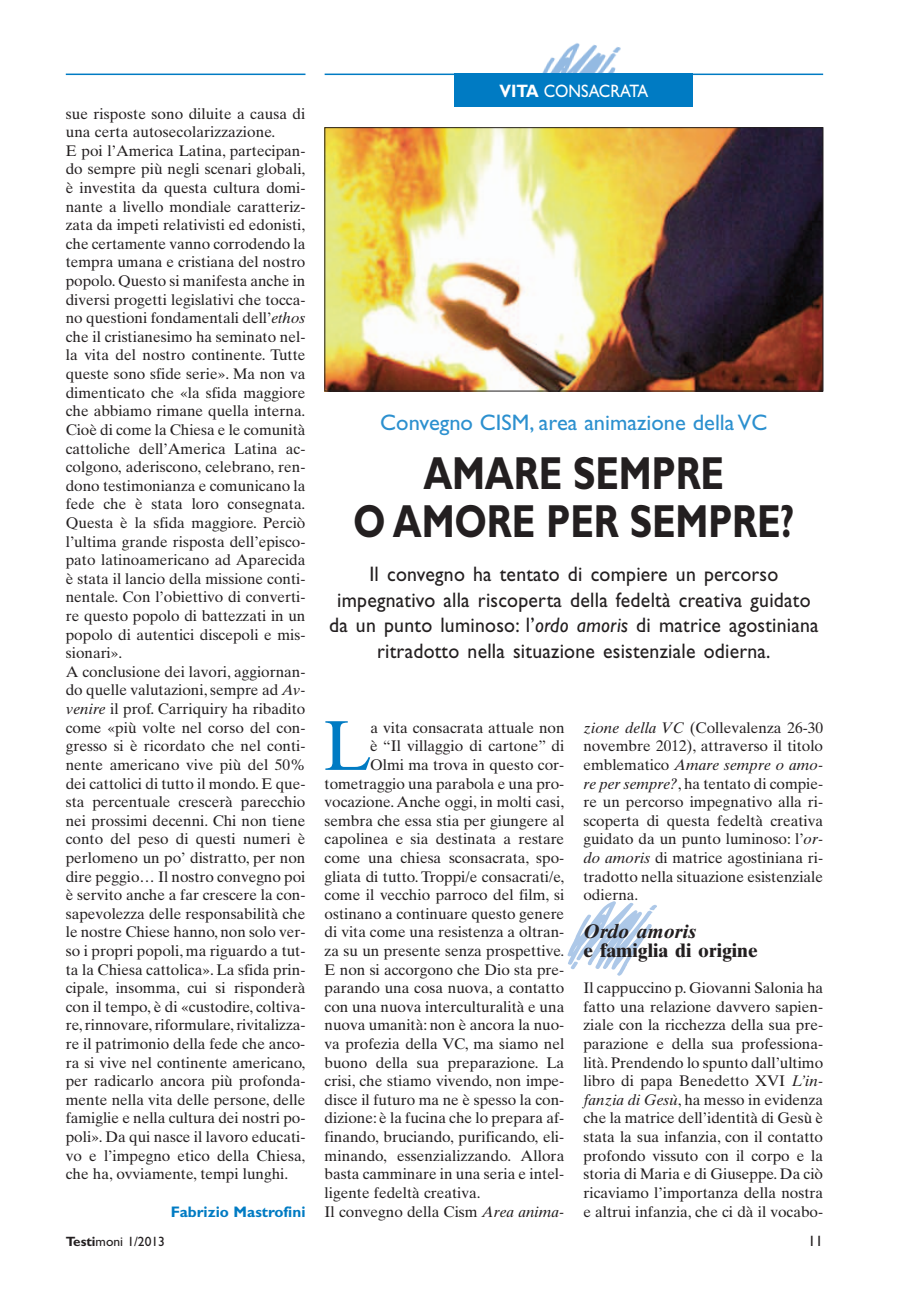
<style>
.page{position:relative;width:923px;height:1293px;background:#fff}
.page>*{position:absolute;margin:0;border:0;box-sizing:border-box;transform-origin:0 0}
.t1{font:70.5px "Times Ten";color:#007bc3}
.t2{font:700 46.5px/48px "Gill Sans";letter-spacing:-.005em;color:#231f20;text-align:center;scale:.8 1}
.t3{font:22.5px "Gill Sans";color:#2c90cf}
.t4{font:21px/25.5px "Gill Sans";letter-spacing:.01em;color:#231f20;text-align:center;scale:.94 1}
.t5{font:700 19.5px "Times Ten";color:#231f20}
.t6{font:italic 700 19.5px "Times Ten";color:#231f20}
.t7{font:18px "Gill Sans";color:#fff;scale:.9 1}
.t8{font:15.3px/18.6px "Times Ten";color:#231f20;text-align:justify}
.t9{font:700 15.3px "Gill Sans";color:#007bc3}
.t10{font:15px "Gill Sans";color:#231f20}
.t11{font:13.5px "Gill Sans";color:#231f20}
.s1{font-style:italic}
.s2{font-weight:700}
</style>
<div class="page">
<hr style="left:324px;top:74px;width:499px;height:1px;background:#007bc3">
<img style="left:510px;top:43px;width:144px;height:31px">
<div style="left:454px;top:74px;width:239px;height:33px;background:#007bc3"></div>
<img style="left:326px;top:129px;width:495px;height:260px">
<div style="left:324px;top:127px;width:499px;height:264px;border:1px solid #231f20"></div>
<hr style="left:66px;top:74px;width:239px;height:1px;background:#007bc3">
<p class="t8" style="left:66px;top:106px;width:241px;text-align:left">sue risposte sono diluite a causa di una certa autosecolarizzazione.<br>E poi l’America Latina, partecipan&shy;do sempre più negli scenari globali, è investita da questa cultura domi&shy;nante a livello mondiale caratteriz&shy;zata da impeti relativisti ed edonisti, che certamente vanno corrodendo la tempra umana e cristiana del nostro popolo. Questo si manifesta anche in diversi progetti legislativi che tocca&shy;no questioni fondamentali dell’<span class="s1">ethos </span>che il cristianesimo ha seminato nel&shy;la vita del nostro continente. Tutte queste sono sfide serie». Ma non va dimenticato che «la sfida maggiore che abbiamo rimane quella interna.<br>Cioè di come la Chiesa e le comunità cattoliche dell’America Latina ac&shy;colgono, aderiscono, celebrano, ren&shy;dono testimonianza e comunicano la fede che è stata loro consegnata.<br>Questa è la sfida maggiore. Perciò l’ultima grande risposta dell’episco&shy;pato latinoamericano ad Aparecida è stata il lancio della missione conti&shy;nentale. Con l’obiettivo di converti&shy;re questo popolo di battezzati in un popolo di autentici discepoli e mis&shy;sionari».<br>A conclusione dei lavori, aggiornan&shy;do quelle valutazioni, sempre ad <span class="s1">Av&shy;venire</span> il prof. Carriquiry ha ribadito come «più volte nel corso del con&shy;gresso si è ricordato che nel conti&shy;nente americano vive più del 50% dei cattolici di tutto il mondo. E que&shy;sta percentuale crescerà parecchio nei prossimi decenni. Chi non tiene conto del peso di questi numeri è perlomeno un po’ distratto, per non dire peggio… Il nostro convegno poi è servito anche a far crescere la con&shy;sapevolezza delle responsabilità che le nostre Chiese hanno, non solo ver&shy;so i propri popoli, ma riguardo a tut&shy;ta la Chiesa cattolica». La sfida prin&shy;cipale, insomma, cui si risponderà con il tempo, è di «custodire, coltiva&shy;re, rinnovare, riformulare, rivitalizza&shy;re il patrimonio della fede che anco&shy;ra si vive nel continente americano, per radicarlo ancora più profonda&shy;mente nella vita delle persone, delle famiglie e nella cultura dei nostri po&shy;poli». Da qui nasce il lavoro educati&shy;vo e l’impegno etico della Chiesa, che ha, ovviamente, tempi lunghi.</p>
<p class="t9" style="left:171px;top:1205px;width:136px">Fabrizio Mastrofini</p>
<p class="t7" style="left:499px;top:84px;width:167px"><span class="s2">VITA</span> CONSACRATA</p>
<h3 class="t3" style="left:380px;top:414px;width:388px">Convegno CISM, area animazione della VC</h3>
<h2 class="t2" style="left:353px;top:454px;width:553px">AMARE SEMPRE<br>O AMORE PER SEMPRE?</h2>
<h3 class="t4" style="left:329px;top:564px;width:522px">Il convegno ha tentato di compiere un percorso impegnativo alla riscoperta della fedeltà creativa guidato da un punto luminoso: l’<span class="s1">ordo amoris</span> di matrice agostiniana ritradotto nella situazione esistenziale odierna.</h3>
<h1 class="t1" style="left:323px;top:719px;width:49px">L</h1>
<p class="t8" style="left:370px;top:719px;width:195px">a vita consacrata attuale non</p>
<p class="t8" style="left:370px;top:738px;width:195px">è “Il villaggio di cartone” di</p>
<p class="t8" style="left:370px;top:757px;width:195px">Olmi ma trova in questo cor-</p>
<p class="t8" style="left:324px;top:775px;width:241px">tometraggio una parabola e una pro-</p>
<p class="t8" style="left:324px;top:794px;width:241px">vocazione. Anche oggi, in molti casi,</p>
<p class="t8" style="left:324px;top:812px;width:241px">sembra che essa stia per giungere al</p>
<p class="t8" style="left:324px;top:831px;width:241px">capolinea e sia destinata a restare</p>
<p class="t8" style="left:324px;top:850px;width:241px">come una chiesa sconsacrata, spo-</p>
<p class="t8" style="left:324px;top:868px;width:241px">gliata di tutto. Troppi/e consacrati/e,</p>
<p class="t8" style="left:324px;top:887px;width:241px">come il vecchio parroco del film, si</p>
<p class="t8" style="left:324px;top:905px;width:241px">ostinano a continuare questo genere</p>
<p class="t8" style="left:324px;top:924px;width:241px">di vita come una resistenza a oltran-</p>
<p class="t8" style="left:324px;top:943px;width:241px">za su un presente senza prospettive.</p>
<p class="t8" style="left:324px;top:961px;width:241px">E non si accorgono che Dio sta pre-</p>
<p class="t8" style="left:324px;top:980px;width:241px">parando una cosa nuova, a contatto</p>
<p class="t8" style="left:324px;top:998px;width:241px">con una nuova interculturalità e una</p>
<p class="t8" style="left:324px;top:1017px;width:241px">nuova umanità: non è ancora la nuo-</p>
<p class="t8" style="left:324px;top:1036px;width:241px">va profezia della VC, ma siamo nel</p>
<p class="t8" style="left:324px;top:1054px;width:241px">buono della sua preparazione. La</p>
<p class="t8" style="left:324px;top:1073px;width:241px">crisi, che stiamo vivendo, non impe-</p>
<p class="t8" style="left:324px;top:1091px;width:241px">disce il futuro ma ne è spesso la con-</p>
<p class="t8" style="left:324px;top:1110px;width:241px">dizione: è la fucina che lo prepara af-</p>
<p class="t8" style="left:324px;top:1129px;width:241px">finando, bruciando, purificando, eli-</p>
<p class="t8" style="left:324px;top:1147px;width:241px">minando, essenzializzando. Allora</p>
<p class="t8" style="left:324px;top:1166px;width:241px">basta camminare in una seria e intel-</p>
<p class="t8" style="left:324px;top:1184px;width:157px">ligente fedeltà creativa.</p>
<p class="t8" style="left:324px;top:1203px;width:241px">Il convegno della Cism <span class="s1">Area anima-</span></p>
<p class="t8" style="left:583px;top:719px;width:241px"><span class="s1">zione della VC</span> (Collevalenza 26-30 novembre 2012), attraverso il titolo emblematico <span class="s1">Amare sempre o amo&shy;re per sempre?</span>, ha tentato di compie&shy;re un percorso impegnativo alla ri&shy;scoperta di questa fedeltà creativa guidato da un punto luminoso: l’<span class="s1">or&shy;do amoris</span> di matrice agostiniana ri&shy;tradotto nella situazione esistenziale odierna.</p>
<p class="t6" style="left:583px;top:924px;width:114px">Ordo amoris</p>
<p class="t5" style="left:583px;top:943px;width:176px">e famiglia di origine</p>
<p class="t8" style="left:583px;top:980px;width:241px">Il cappuccino p. Giovanni Salonia ha fatto una relazione davvero sapien&shy;ziale con la ricchezza della sua pre&shy;parazione e della sua professiona&shy;lità. Prendendo lo spunto dall’ultimo libro di papa Benedetto XVI <span class="s1">L’in&shy;fanzia di Gesù</span>, ha messo in evidenza che la matrice dell’identità di Gesù è stata la sua infanzia, con il contatto profondo vissuto con il corpo e la storia di Maria e di Giuseppe. Da ciò ricaviamo l’importanza della nostra e altrui infanzia, che ci dà il vocabo-</p>
<p class="t11" style="left:66px;top:1236px;width:101px"><span class="s2">Testi</span>moni 1/2013</p>
<p class="t10" style="left:808px;top:1235px;width:16px">11</p>
</div>
